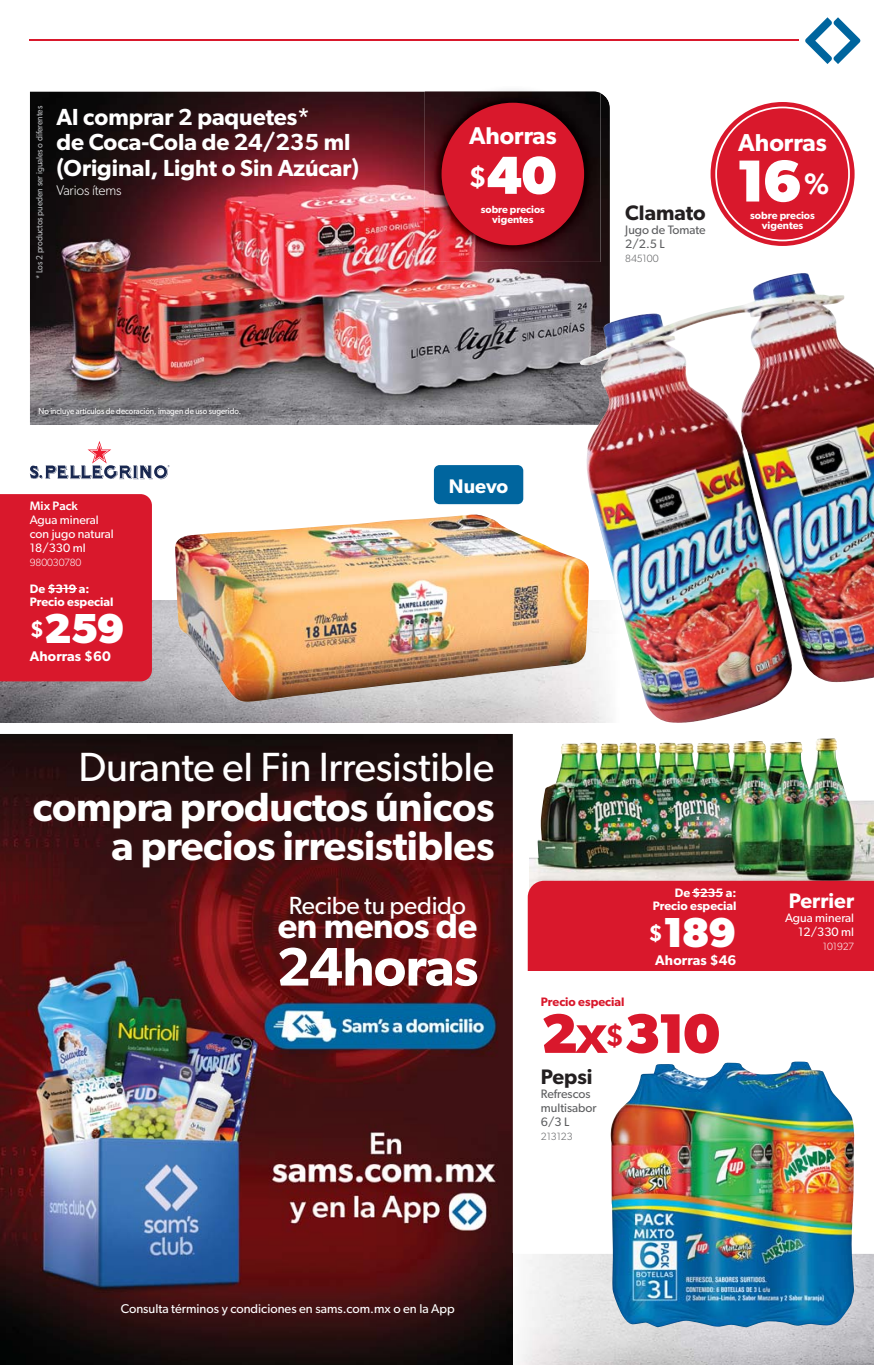
<style>
.page{position:relative;width:874px;height:1365px;background:#fff}
.page>*{position:absolute;margin:0;border:0;box-sizing:border-box;transform-origin:0 0}
.t1{font:700 59.32px "Gibson";color:#fff}
.t2{font:700 55.82px "Gibson";color:#d9182c}
.t3{font:600 54.25px "Gibson";letter-spacing:-.01em;color:#fff}
.t4{font:700 53.55px "Gibson";color:#fff}
.t5{font:700 42px "Gibson";letter-spacing:-.035em;color:#fff}
.t6{font:600 40.77px/39.4px "Gibson";letter-spacing:-.01em;color:#fff;text-align:right}
.t7{font:40.77px "Gibson";letter-spacing:-.01em;color:#fff}
.t8{font:600 35px "Gibson";letter-spacing:-.01em;color:#fff}
.t9{font:24.85px "Gibson";letter-spacing:-.01em;color:#fff}
.t10{font:600 24.5px "Gibson";color:#fff}
.t11{font:600 24.32px "Gibson";color:#fff}
.t12{font:600 23.28px/25.6px "Gibson";color:#fff}
.t13{font:600 21px "Gibson";color:#231f20}
.t14{font:600 21px "Gibson";color:#fff}
.t15{font:600 19.6px "Gibson";color:#fff}
.t16{font:600 14px "Gibson";letter-spacing:.01em;color:#fff}
.t17{font:300 14px "Gibson";letter-spacing:-.01em;color:#fff}
.t18{font:12.78px "Gibson";color:#fff}
.t19{font:12.25px/14px "Gibson";color:#fff;text-align:right}
.t20{font:600 12.25px "Gibson";color:#fff}
.t21{font:12.25px/14px "Gibson";color:#5e5f61}
.t22{font:600 12.25px "Gibson";color:#d9182c}
.t23{font:500 12.25px "Gibson";color:#fff}
.t24{font:600 10.5px/10.2px "Gibson";color:#fff;text-align:center}
.t25{font:300 10.5px "Gibson";letter-spacing:-.01em;color:#fff}
.t26{font:300 10.5px "Gibson";letter-spacing:-.01em;color:#5e5f61}
.t27{font:600 10.33px/10.3px "Gibson";color:#fff;text-align:center}
.t28{font:8.92px "Gibson";color:#bbbdc0;scale:.92 1}
.t29{font:8.58px "Gibson";color:#fff;scale:.92 1}
.s1{font-weight:600;font-size:22.75px}
.s2{font-weight:600;font-size:29.05px}
.s3{font-weight:600;font-size:29.75px}
.s4{font-weight:600}
.s5{font-weight:600;font-size:30.28px}
</style>
<div class="page">
<img style="left:0;top:734px;width:512px;height:630px">
<img style="left:512px;top:1253px;width:361px;height:111px">
<img style="left:492px;top:1253px;width:20px;height:111px">
<img style="left:0;top:601px;width:578px;height:121px">
<img style="left:529px;top:742px;width:344px;height:138px">
<div style="left:527px;top:880px;width:346px;height:90px;background:#d9182c"></div>
<img style="left:30px;top:91px;width:579px;height:334px">
<img style="left:503px;top:90px;width:20px;height:1px">
<img style="left:424px;top:91px;width:176px;height:171px">
<img style="left:434px;top:99px;width:154px;height:153px">
<div style="left:441px;top:103px;width:143px;height:142px;background:#d9182c;border-radius:50%"></div>
<img style="left:610px;top:1061px;width:243px;height:265px">
<img style="left:578px;top:271px;width:295px;height:452px">
<svg style="left:433px;top:465px;width:91px;height:40px;background:#0c6ca2"></svg>
<svg style="left:30px;top:441px;width:139px;height:38px"></svg>
<img style="left:175px;top:514px;width:413px;height:187px">
<svg style="left:710px;top:102px;width:144px;height:144px"></svg>
<svg style="left:715px;top:107px;width:134px;height:134px;background:#df3f50"></svg>
<div style="left:0;top:494px;width:152px;height:187px;background:#d9182c"></div>
<hr style="left:692px;top:892px;width:31px;height:1px;background:#fff">
<hr style="left:30px;top:39px;width:768px;height:2px;background:#d9182c">
<svg style="left:805px;top:17px;width:55px;height:47px"></svg>
<p class="t28" style="left:36px;top:279px;width:189px;rotate:-90deg">* Los 2 productos pueden ser iguales o diferentes</p>
<p class="t12" style="left:56px;top:106px;width:304px">Al comprar 2 paquetes*<br>de Coca-Cola de 24/235 ml (Original, Light o Sin Azúcar)</p>
<p class="t17" style="left:56px;top:184px;width:67px">Varios ítems</p>
<p class="t29" style="left:39px;top:408px;width:222px">No incluye artículos de decoración, imagen de uso sugerido.</p>
<p class="t23" style="left:30px;top:502px;width:50px">Mix Pack</p>
<p class="t19" style="left:30px;top:514px;width:85px;text-align:left">Agua mineral con jugo natural<br>18/330 ml</p>
<p class="t25" style="left:30px;top:559px;width:53px">980030780</p>
<p class="t20" style="left:30px;top:584px;width:61px">De $319 a:</p>
<p class="t20" style="left:30px;top:597px;width:85px">Precio especial</p>
<h3 class="t5" style="left:30px;top:612px;width:96px"><span class="s1">$</span>259</h3>
<p class="t16" style="left:30px;top:651px;width:83px">Ahorras $60</p>
<p class="t11" style="left:469px;top:127px;width:89px">Ahorras</p>
<h3 class="t4" style="left:468px;top:154px;width:90px"><span class="s2">$</span>40</h3>
<p class="t27" style="left:480px;top:205px;width:66px">sobre precios vigentes</p>
<p class="t15" style="left:448px;top:479px;width:61px">Nuevo</p>
<h3 class="t7" style="left:78px;top:753px;width:417px">Durante el Fin Irresistible</h3>
<h3 class="t6" style="left:33px;top:791px;width:463px">compra productos únicos a precios irresistibles</h3>
<p class="t9" style="left:289px;top:896px;width:179px">Recibe tu pedido</p>
<h3 class="t8" style="left:277px;top:914px;width:201px">en menos de</h3>
<h3 class="t3" style="left:276px;top:948px;width:203px">24horas</h3>
<p class="t10" style="left:737px;top:134px;width:90px">Ahorras</p>
<p class="t13" style="left:625px;top:205px;width:82px">Clamato</p>
<p class="t21" style="left:625px;top:224px;width:82px">Jugo de Tomate<br>2/2.5 L</p>
<p class="t26" style="left:625px;top:254px;width:35px">845100</p>
<h1 class="t1" style="left:735px;top:158px;width:96px">16 <span class="s3">%</span></h1>
<p class="t24" style="left:749px;top:212px;width:66px">sobre precios vigentes</p>
<p class="t20" style="left:674px;top:888px;width:63px">De $235 a:</p>
<p class="t20" style="left:652px;top:901px;width:85px">Precio especial</p>
<h3 class="t5" style="left:648px;top:916px;width:89px"><span class="s1">$</span>189</h3>
<p class="t16" style="left:655px;top:955px;width:83px">Ahorras $46</p>
<p class="t14" style="left:788px;top:893px;width:67px">Perrier</p>
<p class="t19" style="left:784px;top:912px;width:70px">Agua mineral<br>12/330 ml</p>
<p class="t25" style="left:822px;top:942px;width:33px">101927</p>
<p class="t22" style="left:540px;top:997px;width:85px">Precio especial</p>
<h2 class="t2" style="left:540px;top:1011px;width:181px">2<span class="s4">x</span> <span class="s5">$</span>310</h2>
<p class="t18" style="left:121px;top:1304px;width:335px">Consulta términos y condiciones en sams.com.mx o en la App</p>
<p class="t13" style="left:540px;top:1068px;width:53px">Pepsi</p>
<p class="t21" style="left:540px;top:1087px;width:57px">Refrescos multisabor<br>6/3 L</p>
<p class="t26" style="left:540px;top:1131px;width:33px">213123</p>
</div>
